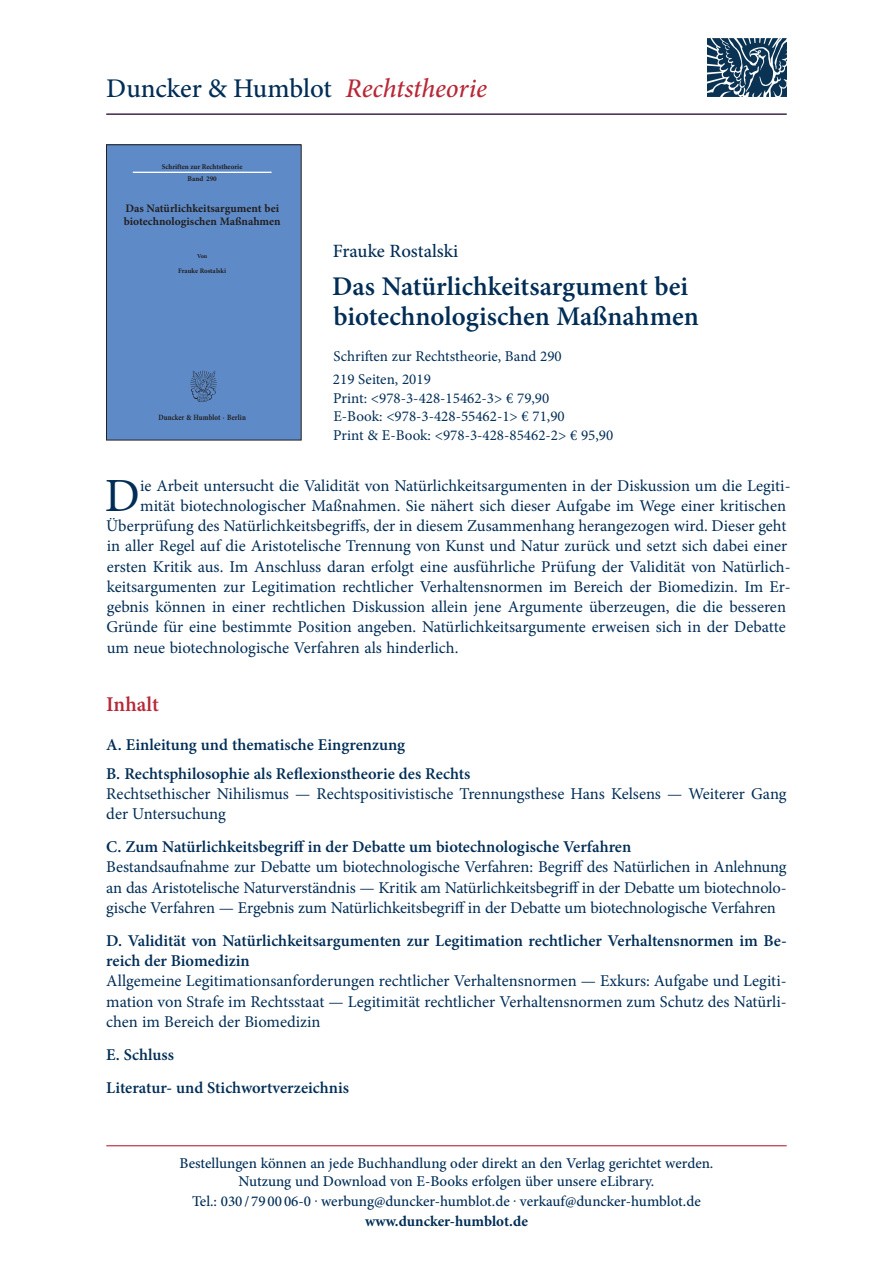
<style>
.page{position:relative;width:893px;height:1263px;background:#fff}
.page>*{position:absolute;margin:0;border:0;box-sizing:border-box;transform-origin:0 0}
.t1{font:47.7px "Minion Pro";color:#002d56}
.t2{font:600 27px/30px "Minion Pro";color:#002d56}
.t3{font:500 27px "Minion Pro";letter-spacing:-.005em;color:#002d56}
.t4{font:600 21px "Minion Pro";color:#b72837}
.t5{font:500 18.75px "Minion Pro";color:#002d56}
.t6{font:16.5px/20.2px "Minion Pro";color:#002d56;text-align:justify}
.t7{font:600 16.5px/28.8px "Minion Pro";color:#002d56}
.t8{font:500 15px/18px "Minion Pro";color:#002d56;text-align:center}
.t9{font:15px/18.8px "Minion Pro";color:#002d56}
.t10{font:700 15px "Minion Pro";color:#002d56}
.t11{font:700 11.4px/13px "Minion Pro";color:#231f20}
.t12{font:700 8.1px "Minion Pro";letter-spacing:.01em;color:#231f20;scale:.86 1}
.t13{font:700 7.2px/12.1px "Minion Pro";letter-spacing:-.01em;color:#231f20;text-align:center}
.t14{font:700 6.9px "Minion Pro";letter-spacing:-.005em;color:#231f20}
.t15{font:700 6.15px "Minion Pro";color:#231f20}
.s1{font-style:italic;color:#b72837}
</style>
<div class="page">
<hr style="left:106px;top:1145px;width:681px;height:1px;background:#b72837">
<div style="left:106px;top:145px;width:195px;height:295px;background:#5e8bc8"></div>
<hr style="left:133px;top:172px;width:139px;height:1px;background:#fff">
<img style="left:190px;top:370px;width:27px;height:32px">
<div style="left:106px;top:145px;width:195px;height:295px;border:1px solid #231f20"></div>
<img style="left:707px;top:38px;width:79px;height:59px">
<hr style="left:106px;top:114px;width:681px;height:1px;background:#002d56">
<h2 class="t3" style="left:106px;top:70px;width:382px">Duncker &amp; Humblot <span class="s1">Rechtstheorie</span></h2>
<p class="t13" style="left:162px;top:160px;width:82px">Schriften zur Rechtstheorie<br>Band 290</p>
<p class="t11" style="left:124px;top:202px;width:159px">Das Natürlichkeitsargument bei biotechnologischen Maßnahmen</p>
<p class="t15" style="left:197px;top:252px;width:12px">Von</p>
<p class="t14" style="left:178px;top:265px;width:50px">Frauke Rostalski</p>
<p class="t12" style="left:158px;top:412px;width:103px">Duncker &amp; Humblot · Berlin</p>
<p class="t5" style="left:333px;top:238px;width:127px">Frauke Rostalski</p>
<h2 class="t2" style="left:332px;top:271px;width:368px">Das Natürlichkeitsargument bei biotechnologischen Maßnahmen</h2>
<p class="t9" style="left:333px;top:345px;width:230px;line-height:23px">Schriften zur Rechtstheorie, Band 290<br>219 Seiten, 2019</p>
<p class="t9" style="left:333px;top:389px;width:282px">Print: &lt;978-3-428-15462-3&gt; € 79,90<br>E-Book: &lt;978-3-428-55462-1&gt; € 71,90<br>Print &amp; E-Book: &lt;978-3-428-85462-2&gt; € 95,90</p>
<h1 class="t1" style="left:105px;top:464px;width:37px">D</h1>
<p class="t6" style="left:140px;top:475px;width:652px">ie Arbeit untersucht die Validität von Natürlichkeitsargumenten in der Diskussion um die Legiti-</p>
<p class="t6" style="left:140px;top:495px;width:647px">mität biotechnologischer Maßnahmen. Sie nähert sich dieser Aufgabe im Wege einer kritischen</p>
<p class="t6" style="left:106px;top:516px;width:682px">Überprüfung des Natürlichkeitsbegriffs, der in diesem Zusammenhang herangezogen wird. Dieser geht</p>
<p class="t6" style="left:107px;top:536px;width:682px">in aller Regel auf die Aristotelische Trennung von Kunst und Natur zurück und setzt sich dabei einer</p>
<p class="t6" style="left:107px;top:556px;width:685px">ersten Kritik aus. Im Anschluss daran erfolgt eine ausführliche Prüfung der Validität von Natürlich-</p>
<p class="t6" style="left:107px;top:576px;width:685px">keitsargumenten zur Legitimation rechtlicher Verhaltensnormen im Bereich der Biomedizin. Im Er-</p>
<p class="t6" style="left:107px;top:597px;width:681px">gebnis können in einer rechtlichen Diskussion allein jene Argumente überzeugen, die die besseren</p>
<p class="t6" style="left:106px;top:617px;width:681px">Gründe für eine bestimmte Position angeben. Natürlichkeitsargumente erweisen sich in der Debatte</p>
<p class="t6" style="left:107px;top:637px;width:353px">um neue biotechnologische Verfahren als hinderlich.</p>
<p class="t4" style="left:106px;top:689px;width:54px">Inhalt</p>
<p class="t7" style="left:106px;top:730px;width:366px">A. Einleitung und thematische Eingrenzung<br>B. Rechtsphilosophie als Reflexionstheorie des Rechts</p>
<p class="t6" style="left:106px;top:784px;width:682px">Rechtsethischer Nihilismus — Rechtspositivistische Trennungsthese Hans Kelsens — Weiterer Gang der Untersuchung</p>
<p class="t7" style="left:106px;top:832px;width:526px">C. Zum Natürlichkeitsbegriff in der Debatte um biotechnologische Verfahren</p>
<p class="t6" style="left:106px;top:857px;width:682px">Bestandsaufnahme zur Debatte um biotechnologische Verfahren: Begriff des Natürlichen in Anlehnung an das Aristotelische Naturverständnis — Kritik am Natürlichkeitsbegriff in der Debatte um biotechnolo&shy;gische Verfahren — Ergebnis zum Natürlichkeitsbegriff in der Debatte um biotechnologische Verfahren</p>
<p class="t7" style="left:106px;top:930px;width:682px;line-height:20.2px">D. Validität von Natürlichkeitsargumenten zur Legitimation rechtlicher Verhaltensnormen im Be&shy;reich der Biomedizin</p>
<p class="t6" style="left:106px;top:971px;width:682px">Allgemeine Legitimationsanforderungen rechtlicher Verhaltensnormen — Exkurs: Aufgabe und Legiti&shy;mation von Strafe im Rechtsstaat — Legitimität rechtlicher Verhaltensnormen zum Schutz des Natürli&shy;chen im Bereich der Biomedizin</p>
<p class="t7" style="left:106px;top:1038px;width:244px;line-height:33px">E. Schluss<br>Literatur- und Stichwortverzeichnis</p>
<p class="t8" style="left:179px;top:1154px;width:535px">Bestellungen können an jede Buchhandlung oder direkt an den Verlag gerichtet werden.<br>Nutzung und Download von E-Books erfolgen über unsere eLibrary.</p>
<p class="t8" style="left:192px;top:1192px;width:510px">Tel.: 030 / 79 00 06-0 . werbung@duncker-humblot.de . verkauf@duncker-humblot.de</p>
<p class="t10" style="left:365px;top:1210px;width:164px">www.duncker-humblot.de</p>
</div>
